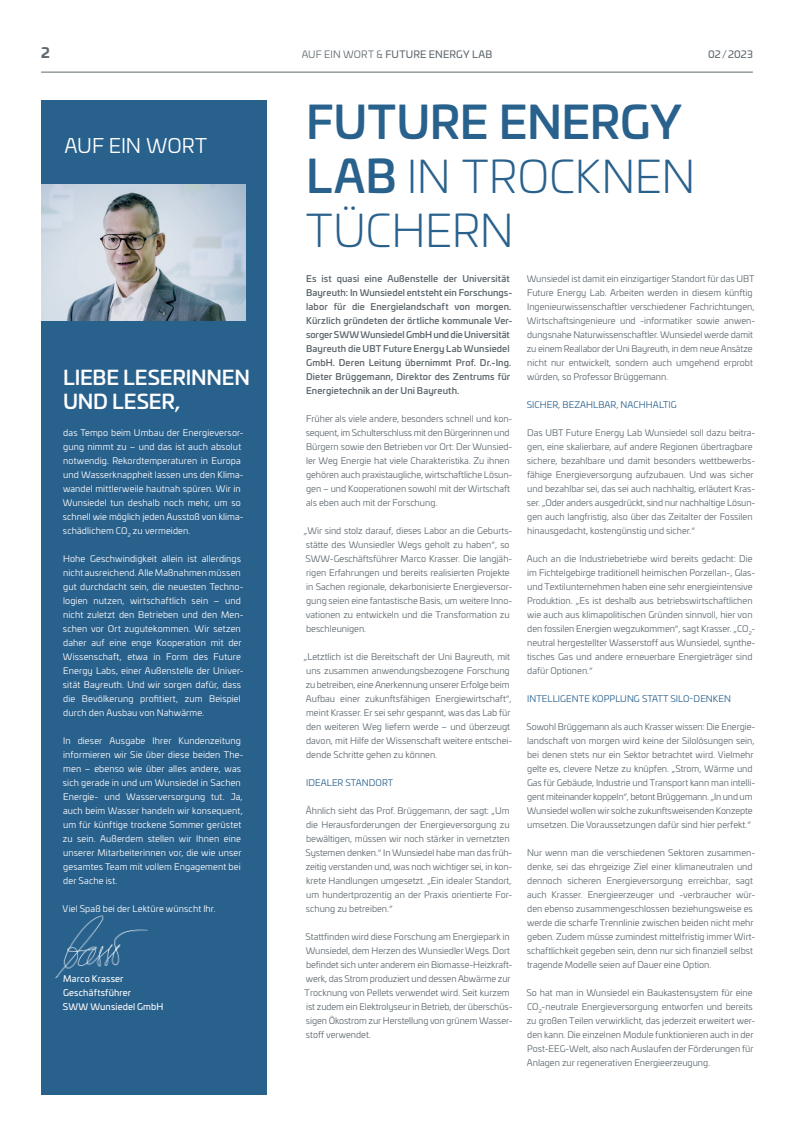
<style>
.page{position:relative;width:794px;height:1134px;background:#fff}
.page>*{position:absolute;margin:0;border:0;box-sizing:border-box;transform-origin:0 0}
.t1{font:300 45px/54px "Univia Pro";letter-spacing:-.005em;color:#29618d}
.t2{font:500 20px/24px "Univia Pro";letter-spacing:-.01em;color:#fff}
.t3{font:20px "Univia Pro";letter-spacing:-.005em;color:#fff}
.t4{font:700 14px "Univia Pro";color:#5f696f}
.t5{font:10px "Univia Pro";letter-spacing:.015em;color:#5f696f}
.t6{font:9px/14px "Univia Pro";color:#5f696f}
.t7{font:9px/14px "Univia Pro";letter-spacing:.01em;color:#fff}
.t8{font:500 9px/14px "Univia Pro";letter-spacing:.01em;color:#5f696f}
.t9{font:9px "Univia Pro";letter-spacing:.01em;color:#29618d}
.t10{font:9px/14px "Univia Pro";letter-spacing:.015em;color:#fff}
.s1{font-style:inherit}
.s2{font-weight:500}
</style>
<div class="page">
<hr style="left:41px;top:72px;width:712px;height:1px;background:#5f696f">
<div style="left:41px;top:100px;width:226px;height:994px;background:#29618d"></div>
<img style="left:41px;top:184px;width:205px;height:136px">
<img style="left:55px;top:915px;width:93px;height:64px">
<h3 class="t4" style="left:41px;top:41px;width:10px">2</h3>
<p class="t5" style="left:302px;top:47px;width:192px"><span class="s1">AUF EIN WORT &amp;</span> FUTURE ENERGY LAB</p>
<p class="t5" style="left:708px;top:47px;width:46px">02/2023</p>
<h2 class="t3" style="left:64px;top:131px;width:144px">AUF EIN WORT</h2>
<h2 class="t2" style="left:63px;top:364px;width:188px">LIEBE LESERINNEN<br>UND LESER,</h2>
<p class="t7" style="left:63px;top:425px;width:182px">das Tempo beim Umbau der Energieversor&shy;gung nimmt zu – und das ist auch absolut notwendig. Rekordtemperaturen in Europa und Wasserknappheit lassen uns den Klima&shy;wandel mittlerweile hautnah spüren. Wir in Wunsiedel tun deshalb noch mehr, um so schnell wie möglich jeden Ausstoß von klima&shy;schädlichem CO<sub>2</sub> zu vermeiden.</p>
<p class="t7" style="left:63px;top:551px;width:182px">Hohe Geschwindigkeit allein ist allerdings nicht ausreichend. Alle Maßnahmen müssen gut durchdacht sein, die neuesten Techno&shy;logien nutzen, wirtschaftlich sein – und nicht zuletzt den Betrieben und den Men&shy;schen vor Ort zugutekommen. Wir setzen daher auf eine enge Kooperation mit der Wissenschaft, etwa in Form des Future Energy Labs, einer Außenstelle der Univer&shy;sität Bayreuth. Und wir sorgen dafür, dass die Bevölkerung profitiert, zum Beispiel durch den Ausbau von Nahwärme.</p>
<p class="t7" style="left:63px;top:733px;width:182px">In dieser Ausgabe Ihrer Kundenzeitung informieren wir Sie über diese beiden The&shy;men – ebenso wie über alles andere, was sich gerade in und um Wunsiedel in Sachen Energie- und Wasserversorgung tut. Ja, auch beim Wasser handeln wir konsequent, um für künftige trockene Sommer gerüstet zu sein. Außerdem stellen wir Ihnen eine unserer Mitarbeiterinnen vor, die wie unser gesamtes Team mit vollem Engagement bei der Sache ist.</p>
<p class="t7" style="left:63px;top:901px;width:154px">Viel Spaß bei der Lektüre wünscht Ihr.</p>
<p class="t10" style="left:63px;top:971px;width:102px">Marco Krasser<br>Geschäftsführer<br>SWW Wunsiedel GmbH</p>
<h1 class="t1" style="left:306px;top:93px;width:391px"><span class="s2">FUTURE ENERGY<br>LAB</span> IN TROCKNEN<br>TÜCHERN</h1>
<p class="t8" style="left:306px;top:271px;width:208px">Es ist quasi eine Außenstelle der Universität Bayreuth: In Wunsiedel entsteht ein Forschungs&shy;labor für die Energielandschaft von morgen.<br>Kürzlich gründeten der örtliche kommunale Ver&shy;sorger SWW Wunsiedel GmbH und die Universität Bayreuth die UBT Future Energy Lab Wunsiedel GmbH. Deren Leitung übernimmt Prof. Dr.-Ing.<br>Dieter Brüggemann, Direktor des Zentrums für Energietechnik an der Uni Bayreuth.</p>
<p class="t6" style="left:306px;top:411px;width:208px">Früher als viele andere, besonders schnell und kon&shy;sequent, im Schulterschluss mit den Bürgerinnen und Bürgern sowie den Betrieben vor Ort: Der Wunsied&shy;ler Weg Energie hat viele Charakteristika. Zu ihnen gehören auch praxistaugliche, wirtschaftliche Lösun&shy;gen – und Kooperationen sowohl mit der Wirtschaft als eben auch mit der Forschung.</p>
<p class="t6" style="left:304px;top:523px;width:210px">„Wir sind stolz darauf, dieses Labor an die Geburts&shy;stätte des Wunsiedler Wegs geholt zu haben“, so SWW-Geschäftsführer Marco Krasser. Die langjäh&shy;rigen Erfahrungen und bereits realisierten Projekte in Sachen regionale, dekarbonisierte Energieversor&shy;gung seien eine fantastische Basis, um weitere Inno&shy;vationen zu entwickeln und die Transformation zu beschleunigen.</p>
<p class="t6" style="left:304px;top:649px;width:210px">„Letztlich ist die Bereitschaft der Uni Bayreuth, mit uns zusammen anwendungsbezogene Forschung zu betreiben, eine Anerkennung unserer Erfolge beim Aufbau einer zukunftsfähigen Energiewirtschaft“, meint Krasser. Er sei sehr gespannt, was das Lab für den weiteren Weg liefern werde – und überzeugt davon, mit Hilfe der Wissenschaft weitere entschei&shy;dende Schritte gehen zu können.</p>
<p class="t9" style="left:306px;top:776px;width:89px">IDEALER STANDORT</p>
<p class="t6" style="left:305px;top:804px;width:208px">Ähnlich sieht das Prof. Brüggemann, der sagt: „Um die Herausforderungen der Energieversorgung zu bewältigen, müssen wir noch stärker in vernetzten Systemen denken.“ In Wunsiedel habe man das früh&shy;zeitig verstanden und, was noch wichtiger sei, in kon&shy;krete Handlungen umgesetzt. „Ein idealer Standort, um hundertprozentig an der Praxis orientierte For&shy;schung zu betreiben.“</p>
<p class="t6" style="left:305px;top:930px;width:209px">Stattfinden wird diese Forschung am Energiepark in Wunsiedel, dem Herzen des Wunsiedler Wegs. Dort befindet sich unter anderem ein Biomasse-Heizkraft&shy;werk, das Strom produziert und dessen Abwärme zur Trocknung von Pellets verwendet wird. Seit kurzem ist zudem ein Elektrolyseur in Betrieb, der überschüs&shy;sigen Ökostrom zur Herstellung von grünem Wasser&shy;stoff verwendet.</p>
<p class="t6" style="left:527px;top:272px;width:230px">Wunsiedel ist damit ein einzigartiger Standort für das UBT Future Energy Lab. Arbeiten werden in diesem künftig Ingenieurwissenschaftler verschiedener Fachrichtungen, Wirtschaftsingenieure und -informatiker sowie anwen&shy;dungsnahe Naturwissenschaftler. Wunsiedel werde damit zu einem Reallabor der Uni Bayreuth, in dem neue Ansätze nicht nur entwickelt, sondern auch umgehend erprobt würden, so Professor Brüggemann.</p>
<p class="t9" style="left:526px;top:398px;width:152px">SICHER, BEZAHLBAR, NACHHALTIG</p>
<p class="t6" style="left:527px;top:426px;width:230px">Das UBT Future Energy Lab Wunsiedel soll dazu beitra&shy;gen, eine skalierbare, auf andere Regionen übertragbare sichere, bezahlbare und damit besonders wettbewerbs&shy;fähige Energieversorgung aufzubauen. Und was sicher und bezahlbar sei, das sei auch nachhaltig, erläutert Kras&shy;ser. „Oder anders ausgedrückt, sind nur nachhaltige Lösun&shy;gen auch langfristig, also über das Zeitalter der Fossilen hinausgedacht, kostengünstig und sicher.“</p>
<p class="t6" style="left:527px;top:552px;width:230px">Auch an die Industriebetriebe wird bereits gedacht: Die im Fichtelgebirge traditionell heimischen Porzellan-, Glas&shy;und Textilunternehmen haben eine sehr energieintensive Produktion. „Es ist deshalb aus betriebswirtschaftlichen wie auch aus klimapolitischen Gründen sinnvoll, hier von den fossilen Energien wegzukommen“, sagt Krasser. „CO<sub>2</sub>- neutral hergestellter Wasserstoff aus Wunsiedel, synthe&shy;tisches Gas und andere erneuerbare Energieträger sind dafür Optionen.“</p>
<p class="t9" style="left:527px;top:692px;width:205px">INTELLIGENTE KOPPLUNG STATT SILO-DENKEN</p>
<p class="t6" style="left:526px;top:719px;width:230px">Sowohl Brüggemann als auch Krasser wissen: Die Energie&shy;landschaft von morgen wird keine der Silolösungen sein, bei denen stets nur ein Sektor betrachtet wird. Vielmehr gelte es, clevere Netze zu knüpfen. „Strom, Wärme und Gas für Gebäude, Industrie und Transport kann man intelli&shy;gent miteinander koppeln“, betont Brüggemann. „In und um Wunsiedel wollen wir solche zukunftsweisenden Konzepte umsetzen. Die Voraussetzungen dafür sind hier perfekt.“</p>
<p class="t6" style="left:527px;top:845px;width:230px">Nur wenn man die verschiedenen Sektoren zusammen&shy;denke, sei das ehrgeizige Ziel einer klimaneutralen und dennoch sicheren Energieversorgung erreichbar, sagt auch Krasser. Energieerzeuger und -verbraucher wür&shy;den ebenso zusammengeschlossen beziehungsweise es werde die scharfe Trennlinie zwischen beiden nicht mehr geben. Zudem müsse zumindest mittelfristig immer Wirt&shy;schaftlichkeit gegeben sein, denn nur sich finanziell selbst tragende Modelle seien auf Dauer eine Option.</p>
<p class="t6" style="left:526px;top:985px;width:230px">So hat man in Wunsiedel ein Baukastensystem für eine CO<sub>2</sub>-neutrale Energieversorgung entworfen und bereits zu großen Teilen verwirklicht, das jederzeit erweitert wer&shy;den kann. Die einzelnen Module funktionieren auch in der Post-EEG-Welt, also nach Auslaufen der Förderungen für Anlagen zur regenerativen Energieerzeugung.</p>
</div>
